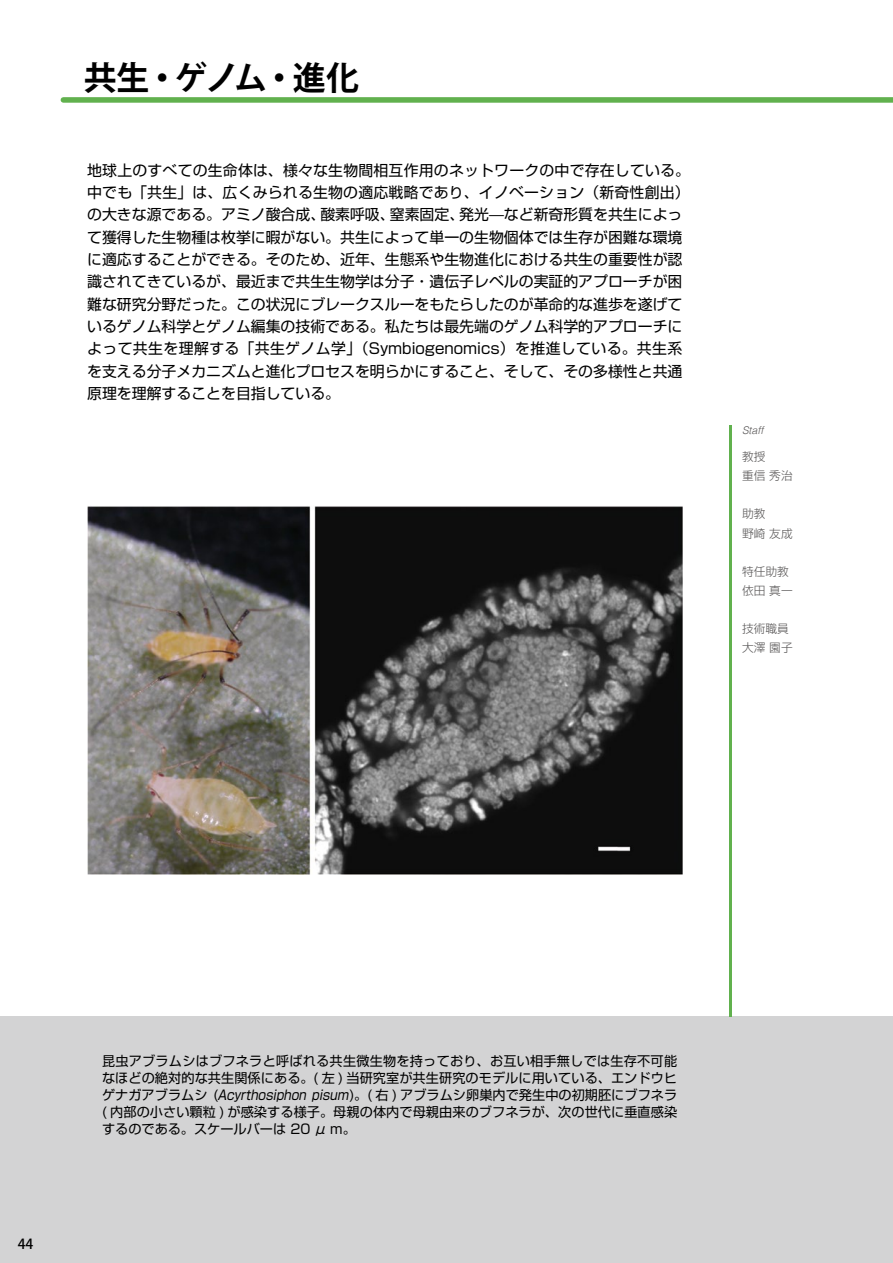
<style>
.page{position:relative;width:893px;height:1263px;background:#fff}
.page>*{position:absolute;margin:0;border:0;box-sizing:border-box;transform-origin:0 0}
.t1{font:700 33px "Koz Go Pro";letter-spacing:-.025em;color:#000}
.t2{font:14.85px/22.4px "Shin Go Pro";color:#000}
.t3{font:500 13.8px "Koz Go Pro";color:#000}
.t4{font:13.35px/17px "Shin Go Pro";letter-spacing:.005em;color:#000;text-align:justify}
.t5{font:300 11.7px/19.2px "Shin Go Pro";color:#595757}
.t6{font:italic 300 10.65px "Helvetica";color:#595757}
.s1{font-style:italic}
</style>
<div class="page">
<div style="left:63px;top:97px;width:830px;height:6px;background:#61b14e"></div>
<div style="left:0;top:1016px;width:893px;height:247px;background:#d3d3d4"></div>
<hr style="left:729px;top:425px;width:3px;height:591px;background:#61b14e">
<img style="left:87px;top:506px;width:595px;height:369px">
<h1 class="t1" style="left:84px;top:56px;width:276px">共生・ゲノム・進化</h1>
<p class="t2" style="left:87px;top:157px;width:604px">地球上のすべての生命体は、様々な生物間相互作用のネットワークの中で存在している。中でも「共生」は、広くみられる生物の適応戦略であり、イノベーション（新奇性創出）の大きな源である。アミノ酸合成、酸素呼吸、窒素固定、発光—など新奇形質を共生によって獲得した生物種は枚挙に暇がない。共生によって単一の生物個体では生存が困難な環境に適応することができる。そのため、近年、生態系や生物進化における共生の重要性が認識されてきているが、最近まで共生生物学は分子・遺伝子レベルの実証的アプローチが困難な研究分野だった。この状況にブレークスルーをもたらしたのが革命的な進歩を遂げているゲノム科学とゲノム編集の技術である。私たちは最先端のゲノム科学的アプローチによって共生を理解する「共生ゲノム学」（Symbiogenomics）を推進している。共生系を支える分子メカニズムと進化プロセスを明らかにすること、そして、その多様性と共通原理を理解することを目指している。</p>
<p class="t6" style="left:742px;top:421px;width:23px">Staff</p>
<p class="t5" style="left:742px;top:446px;width:52px">教授<br>重信 秀治</p>
<p class="t5" style="left:742px;top:503px;width:52px">助教<br>野崎 友成</p>
<p class="t5" style="left:742px;top:560px;width:52px">特任助教依田 真一</p>
<p class="t5" style="left:742px;top:618px;width:52px">技術職員大澤 園子</p>
<p class="t3" style="left:18px;top:1235px;width:17px">44</p>
<p class="t4" style="left:102px;top:1051px;width:577px">昆虫アブラムシはブフネラと呼ばれる共生微生物を持っており、お互い相手無しでは生存不可能なほどの絶対的な共生関係にある。( 左 ) 当研究室が共生研究のモデルに用いている、エンドウヒゲナガアブラムシ (<span class="s1">Acyrthosiphon pisum</span>)。( 右 ) アブラムシ卵巣内で発生中の初期胚にブフネラ( 内部の小さい顆粒 ) が感染する様子。母親の体内で母親由来のブフネラが、次の世代に垂直感染するのである。スケールバーは 20 μ m。</p>
</div>
